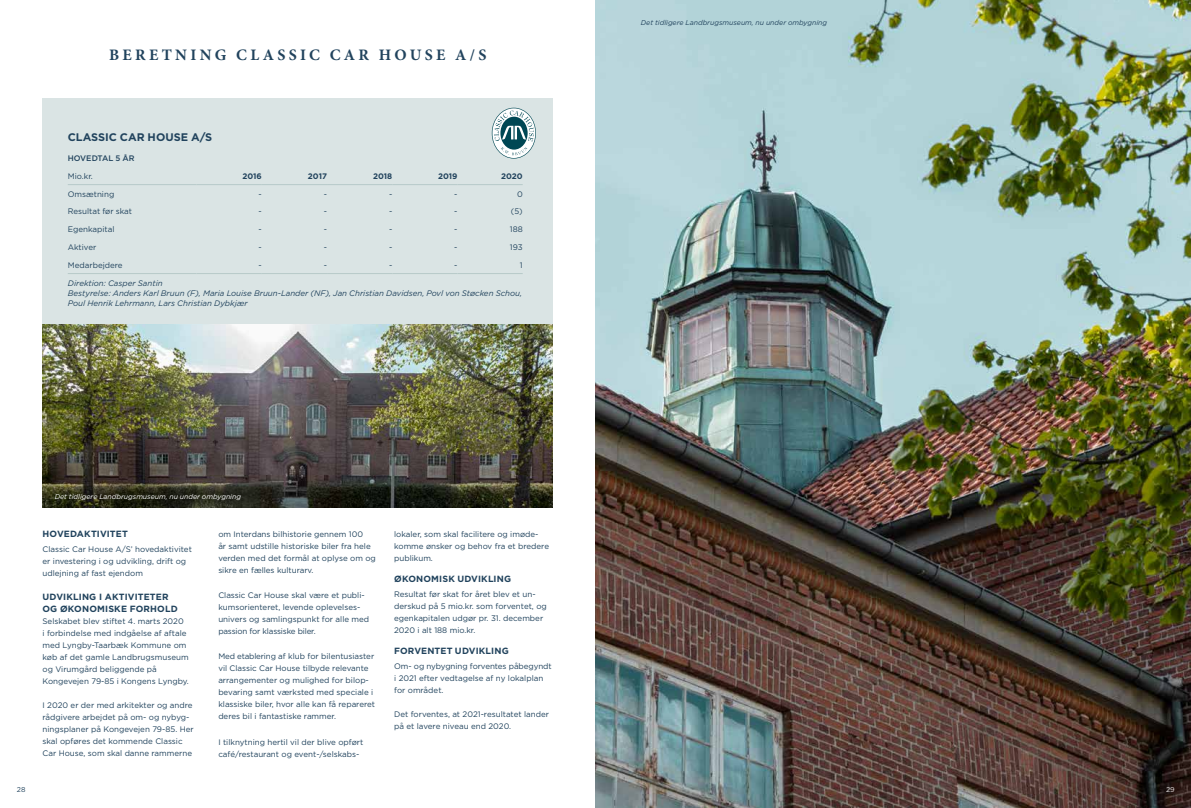
<style>
.page{position:relative;width:1191px;height:808px;background:#fff}
.page>*{position:absolute;margin:0;border:0;box-sizing:border-box;transform-origin:0 0}
.t1{font:700 16px "Minion Pro";letter-spacing:.21em;color:#21435d}
.t2{font:700 11px "Gotham";color:#21435d}
.t3{font:700 9px/12px "Gotham";letter-spacing:.02em;color:#21435d}
.t4{font:8px/12px "Gotham";color:#21435d}
.t5{font:italic 8px/10px "Gotham";color:#21435d}
.t6{font:700 8px "Gotham";color:#21435d}
.t7{font:500 8px "Gotham";color:#21435d}
.t8{font:italic 7px "Gotham";color:#21435d}
.t9{font:italic 7px "Gotham";color:#fff}
.t10{font:7px "Gotham";color:#21435d}
.t11{font:7px "Gotham";color:#e9e4e3}
</style>
<div class="page">
<img style="left:595px;top:0;width:596px;height:808px">
<img style="left:43px;top:324px;width:510px;height:183px">
<div style="left:43px;top:99px;width:510px;height:225px;background:#dae4e4"></div>
<svg style="left:492px;top:108px;width:44px;height:51px"></svg>
<svg style="left:43px;top:482px;width:233px;height:25px;background:#2e2e1e"></svg>
<hr style="left:68px;top:184px;width:129px;height:1px;background:#b7cac9">
<hr style="left:197px;top:184px;width:65px;height:1px;background:#b7cac9">
<hr style="left:262px;top:184px;width:65px;height:1px;background:#b7cac9">
<hr style="left:327px;top:184px;width:65px;height:1px;background:#b7cac9">
<hr style="left:392px;top:184px;width:65px;height:1px;background:#b7cac9">
<hr style="left:457px;top:184px;width:66px;height:1px;background:#b7cac9">
<hr style="left:68px;top:273px;width:129px;height:1px;background:#b7cac9">
<hr style="left:197px;top:273px;width:65px;height:1px;background:#b7cac9">
<hr style="left:262px;top:273px;width:65px;height:1px;background:#b7cac9">
<hr style="left:327px;top:273px;width:65px;height:1px;background:#b7cac9">
<hr style="left:392px;top:273px;width:65px;height:1px;background:#b7cac9">
<hr style="left:457px;top:273px;width:66px;height:1px;background:#b7cac9">
<h1 class="t1" style="left:109px;top:43px;width:379px">BERETNING CLASSIC CAR HOUSE A/S</h1>
<h2 class="t2" style="left:68px;top:130px;width:146px">CLASSIC CAR HOUSE A/S</h2>
<p class="t7" style="left:68px;top:153px;width:68px">HOVEDTAL 5 ÅR</p>
<p class="t4" style="left:68px;top:170px;width:27px">Mio.kr.</p>
<p class="t6" style="left:242px;top:171px;width:21px">2016</p>
<p class="t6" style="left:308px;top:171px;width:21px">2017</p>
<p class="t6" style="left:373px;top:171px;width:21px">2018</p>
<p class="t6" style="left:438px;top:171px;width:21px">2019</p>
<p class="t6" style="left:501px;top:171px;width:23px">2020</p>
<p class="t4" style="left:68px;top:188px;width:48px">Omsætning</p>
<p class="t4" style="left:258px;top:188px;width:5px">-</p>
<p class="t4" style="left:324px;top:188px;width:5px">-</p>
<p class="t4" style="left:389px;top:188px;width:5px">-</p>
<p class="t4" style="left:454px;top:188px;width:5px">-</p>
<p class="t4" style="left:517px;top:188px;width:7px">0</p>
<p class="t4" style="left:68px;top:205px;width:66px">Resultat før skat</p>
<p class="t4" style="left:258px;top:205px;width:5px">-</p>
<p class="t4" style="left:324px;top:205px;width:5px">-</p>
<p class="t4" style="left:389px;top:205px;width:5px">-</p>
<p class="t4" style="left:454px;top:205px;width:5px">-</p>
<p class="t4" style="left:511px;top:205px;width:13px">(5)</p>
<p class="t4" style="left:68px;top:223px;width:48px">Egenkapital</p>
<p class="t4" style="left:259px;top:223px;width:5px">-</p>
<p class="t4" style="left:324px;top:223px;width:5px">-</p>
<p class="t4" style="left:389px;top:223px;width:5px">-</p>
<p class="t4" style="left:454px;top:223px;width:5px">-</p>
<p class="t4" style="left:510px;top:223px;width:14px">188</p>
<p class="t4" style="left:68px;top:241px;width:30px">Aktiver</p>
<p class="t4" style="left:259px;top:241px;width:5px">-</p>
<p class="t4" style="left:324px;top:241px;width:5px">-</p>
<p class="t4" style="left:389px;top:241px;width:5px">-</p>
<p class="t4" style="left:454px;top:241px;width:5px">-</p>
<p class="t4" style="left:510px;top:241px;width:14px">193</p>
<p class="t4" style="left:68px;top:259px;width:56px">Medarbejdere</p>
<p class="t4" style="left:259px;top:259px;width:5px">-</p>
<p class="t4" style="left:324px;top:259px;width:5px">-</p>
<p class="t4" style="left:389px;top:259px;width:5px">-</p>
<p class="t4" style="left:454px;top:259px;width:5px">-</p>
<p class="t4" style="left:520px;top:259px;width:4px">1</p>
<p class="t5" style="left:68px;top:278px;width:456px">Direktion: Casper Santin<br>Bestyrelse: Anders Karl Bruun (F), Maria Louise Bruun-Lander (NF), Jan Christian Davidsen, Povl von Støcken Schou,<br>Poul Henrik Lehrmann, Lars Christian Dybkjær</p>
<p class="t9" style="left:55px;top:492px;width:188px">Det tidligere Landbrugsmuseum, nu under ombygning</p>
<p class="t3" style="left:43px;top:528px;width:87px">HOVEDAKTIVITET</p>
<p class="t4" style="left:43px;top:543px;width:151px">Classic Car House A/S’ hovedaktivitet er investering i og udvikling, drift og udlejning af fast ejendom</p>
<p class="t3" style="left:43px;top:591px;width:137px">UDVIKLING I AKTIVITETER<br>OG ØKONOMISKE FORHOLD</p>
<p class="t4" style="left:43px;top:615px;width:148px">Selskabet blev stiftet 4. marts 2020<br>i forbindelse med indgåelse af aftale med Lyngby-Taarbæk Kommune om køb af det gamle Landbrugsmuseum og Virumgård beliggende på Kongevejen 79-85 i Kongens Lyngby.</p>
<p class="t4" style="left:43px;top:699px;width:153px">I 2020 er der med arkitekter og andre rådgivere arbejdet på om- og nybyg&shy;ningsplaner på Kongevejen 79-85. Her skal opføres det kommende Classic Car House, som skal danne rammerne</p>
<p class="t4" style="left:218px;top:527px;width:159px">om Interdans bilhistorie gennem 100<br>år samt udstille historiske biler fra hele verden med det formål at oplyse om og sikre en fælles kulturarv.</p>
<p class="t4" style="left:218px;top:588px;width:152px">Classic Car House skal være et publi&shy;kumsorienteret, levende oplevelses&shy;univers og samlingspunkt for alle med passion for klassiske biler.</p>
<p class="t4" style="left:218px;top:649px;width:158px">Med etablering af klub for bilentusiaster vil Classic Car House tilbyde relevante arrangementer og mulighed for bilop&shy;bevaring samt værksted med speciale i klassiske biler, hvor alle kan få repareret deres bil i fantastiske rammer.</p>
<p class="t4" style="left:218px;top:735px;width:146px">I tilknytning hertil vil der blive opført café/restaurant og event-/selskabs-</p>
<p class="t4" style="left:394px;top:527px;width:156px">lokaler, som skal facilitere og imøde&shy;komme ønsker og behov fra et bredere publikum.</p>
<p class="t3" style="left:394px;top:572px;width:118px">ØKONOMISK UDVIKLING</p>
<p class="t4" style="left:394px;top:587px;width:154px">Resultat før skat for året blev et un&shy;derskud på 5 mio.kr. som forventet, og egenkapitalen udgør pr. 31. december 2020 i alt 188 mio.kr.</p>
<p class="t3" style="left:394px;top:644px;width:116px">FORVENTET UDVIKLING</p>
<p class="t4" style="left:394px;top:659px;width:159px">Om- og nybygning forventes påbegyndt i 2021 efter vedtagelse af ny lokalplan for området.</p>
<p class="t4" style="left:394px;top:707px;width:156px">Det forventes, at 2021-resultatet lander på et lavere niveau end 2020.</p>
<p class="t8" style="left:641px;top:18px;width:188px">Det tidligere Landbrugsmuseum, nu under ombygning</p>
<p class="t10" style="left:17px;top:785px;width:10px">28</p>
<p class="t11" style="left:1166px;top:785px;width:10px">29</p>
</div>
